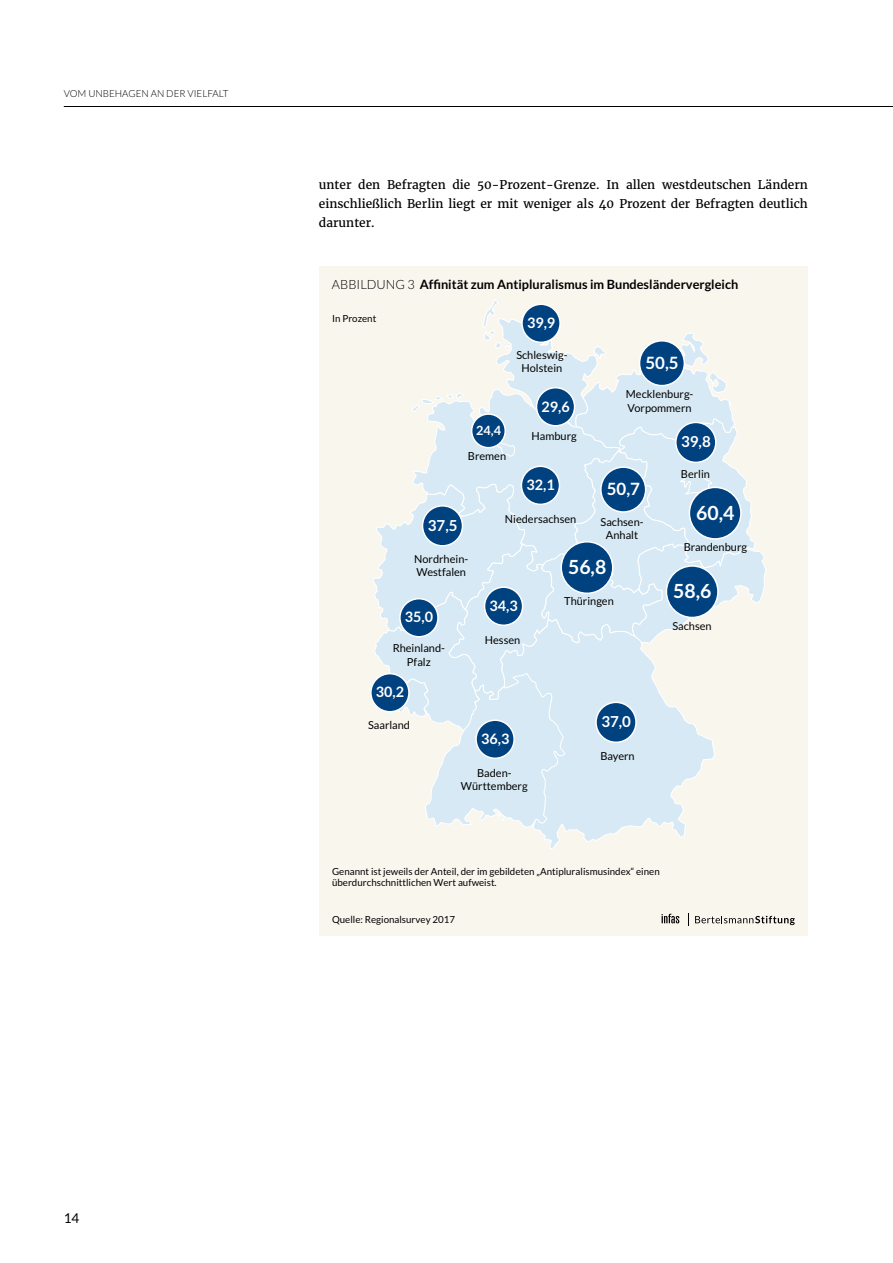
<style>
.page{position:relative;width:893px;height:1263px;background:#fff}
.page>*{position:absolute;margin:0;border:0;box-sizing:border-box;transform-origin:0 0}
.t1{font:700 19.5px "Lato";color:#fff}
.t2{font:700 16.95px "Lato";color:#fff}
.t3{font:700 15.15px "Lato";color:#fff}
.t4{font:700 14.4px "Lato";color:#fff}
.t5{font:13.5px "Lato";color:#000}
.t6{font:700 12.75px "Lato";color:#000}
.t7{font:700 12.75px "Lato";color:#fff}
.t8{font:12px/19.2px "Merriweather";color:#000;text-align:justify}
.t9{font:10.95px/13.2px "Lato";color:#000;text-align:center}
.t10{font:9.75px/11.7px "Lato";color:#000}
.t11{font:300 9.75px "Lato";color:#000}
.s1{font-weight:300}
</style>
<div class="page">
<hr style="left:64px;top:106px;width:829px;height:1px;background:#000">
<div style="left:319px;top:266px;width:488px;height:669px;background:#f9f6ee"></div>
<svg style="left:534px;top:829px;width:151px;height:20px"></svg>
<svg style="left:373px;top:299px;width:393px;height:530px"></svg>
<div style="left:666px;top:566px;width:52px;height:51px;background:#004180;border-radius:50%"></div>
<div style="left:666px;top:565px;width:53px;height:53px;border:2px solid #fff;border-radius:50%"></div>
<div style="left:596px;top:702px;width:40px;height:40px;background:#004180;border-radius:50%"></div>
<div style="left:595px;top:702px;width:42px;height:41px;border:2px solid #fff;border-radius:50%"></div>
<div style="left:476px;top:720px;width:38px;height:38px;background:#004180;border-radius:50%"></div>
<div style="left:475px;top:719px;width:40px;height:40px;border:2px solid #fff;border-radius:50%"></div>
<div style="left:371px;top:674px;width:38px;height:38px;background:#004180;border-radius:50%"></div>
<div style="left:370px;top:673px;width:40px;height:39px;border:2px solid #fff;border-radius:50%"></div>
<div style="left:484px;top:587px;width:39px;height:38px;background:#004180;border-radius:50%"></div>
<div style="left:484px;top:586px;width:39px;height:40px;border:2px solid #fff;border-radius:50%"></div>
<div style="left:400px;top:599px;width:38px;height:38px;background:#004180;border-radius:50%"></div>
<div style="left:399px;top:598px;width:40px;height:39px;border:2px solid #fff;border-radius:50%"></div>
<div style="left:422px;top:506px;width:40px;height:40px;background:#004180;border-radius:50%"></div>
<div style="left:422px;top:505px;width:41px;height:42px;border:2px solid #fff;border-radius:50%"></div>
<div style="left:689px;top:487px;width:52px;height:52px;background:#004180;border-radius:50%"></div>
<div style="left:689px;top:487px;width:53px;height:53px;border:2px solid #fff;border-radius:50%"></div>
<div style="left:676px;top:422px;width:40px;height:40px;background:#004180;border-radius:50%"></div>
<div style="left:675px;top:422px;width:41px;height:41px;border:2px solid #fff;border-radius:50%"></div>
<div style="left:640px;top:341px;width:44px;height:45px;background:#004180;border-radius:50%"></div>
<div style="left:639px;top:340px;width:46px;height:46px;border:2px solid #fff;border-radius:50%"></div>
<div style="left:522px;top:304px;width:38px;height:38px;background:#004180;border-radius:50%"></div>
<div style="left:521px;top:303px;width:40px;height:40px;border:2px solid #fff;border-radius:50%"></div>
<div style="left:521px;top:466px;width:38px;height:38px;background:#004180;border-radius:50%"></div>
<div style="left:521px;top:465px;width:39px;height:40px;border:2px solid #fff;border-radius:50%"></div>
<div style="left:536px;top:388px;width:39px;height:38px;background:#004180;border-radius:50%"></div>
<div style="left:536px;top:387px;width:39px;height:39px;border:2px solid #fff;border-radius:50%"></div>
<div style="left:472px;top:414px;width:33px;height:34px;background:#004180;border-radius:50%"></div>
<div style="left:471px;top:413px;width:35px;height:35px;border:2px solid #fff;border-radius:50%"></div>
<div style="left:601px;top:467px;width:45px;height:45px;background:#004180;border-radius:50%"></div>
<div style="left:600px;top:466px;width:46px;height:47px;border:2px solid #fff;border-radius:50%"></div>
<div style="left:561px;top:542px;width:52px;height:51px;background:#004180;border-radius:50%"></div>
<div style="left:560px;top:541px;width:53px;height:53px;border:2px solid #fff;border-radius:50%"></div>
<svg style="left:695px;top:916px;width:100px;height:9px"></svg>
<svg style="left:688px;top:913px;width:1px;height:13px"></svg>
<svg style="left:662px;top:914px;width:17px;height:9px"></svg>
<p class="t11" style="left:64px;top:88px;width:166px">VOM UNBEHAGEN AN DER VIELFALT</p>
<p class="t8" style="left:319px;top:175px;width:490px">unter den Befragten die 50-Prozent-Grenze. In allen westdeutschen Ländern einschließlich Berlin liegt er mit weniger als 40 Prozent der Befragten deutlich darunter.</p>
<p class="t6" style="left:332px;top:277px;width:408px"><span class="s1">ABBILDUNG 3</span> Affinität zum Antipluralismus im Bundesländervergleich</p>
<p class="t10" style="left:332px;top:312px;width:46px">In Prozent</p>
<h3 class="t3" style="left:428px;top:517px;width:31px">37,5</h3>
<h3 class="t4" style="left:527px;top:315px;width:30px">39,9</h3>
<p class="t9" style="left:516px;top:348px;width:53px">Schleswig-<br>Holstein</p>
<p class="t7" style="left:476px;top:423px;width:26px">24,4</p>
<p class="t9" style="left:468px;top:450px;width:40px">Bremen</p>
<h3 class="t4" style="left:542px;top:398px;width:30px">29,6</h3>
<p class="t9" style="left:532px;top:430px;width:47px">Hamburg</p>
<h3 class="t4" style="left:526px;top:477px;width:30px">32,1</h3>
<p class="t9" style="left:505px;top:512px;width:73px">Niedersachsen</p>
<h2 class="t2" style="left:645px;top:353px;width:35px">50,5</h2>
<p class="t9" style="left:626px;top:388px;width:69px;text-align:left">Mecklenburg-<br>Vorpommern</p>
<h3 class="t3" style="left:681px;top:433px;width:31px">39,8</h3>
<h2 class="t2" style="left:607px;top:479px;width:35px">50,7</h2>
<p class="t9" style="left:600px;top:515px;width:45px">Sachsen-<br>Anhalt</p>
<p class="t9" style="left:681px;top:467px;width:31px">Berlin</p>
<h1 class="t1" style="left:696px;top:501px;width:40px">60,4</h1>
<p class="t9" style="left:414px;top:552px;width:56px;text-align:left">Nordrhein-<br>Westfalen</p>
<h3 class="t4" style="left:405px;top:609px;width:30px">35,0</h3>
<p class="t9" style="left:393px;top:642px;width:54px">Rheinland-<br>Pfalz</p>
<h3 class="t4" style="left:490px;top:597px;width:30px">34,3</h3>
<p class="t9" style="left:485px;top:633px;width:37px">Hessen</p>
<h1 class="t1" style="left:568px;top:556px;width:40px">56,8</h1>
<p class="t9" style="left:564px;top:594px;width:51px">Thüringen</p>
<p class="t9" style="left:684px;top:541px;width:65px">Brandenburg</p>
<h1 class="t1" style="left:673px;top:580px;width:40px">58,6</h1>
<p class="t9" style="left:672px;top:619px;width:41px">Sachsen</p>
<h3 class="t4" style="left:376px;top:684px;width:30px">30,2</h3>
<p class="t9" style="left:368px;top:718px;width:44px">Saarland</p>
<h3 class="t4" style="left:481px;top:730px;width:30px">36,3</h3>
<p class="t9" style="left:461px;top:766px;width:68px">Baden-<br>Württemberg</p>
<h3 class="t3" style="left:601px;top:713px;width:31px">37,0</h3>
<p class="t9" style="left:600px;top:750px;width:36px">Bayern</p>
<p class="t10" style="left:332px;top:865px;width:329px">Genannt ist jeweils der Anteil, der im gebildeten „Antipluralismusindex“ einen überdurchschnittlichen Wert aufweist.</p>
<p class="t10" style="left:332px;top:913px;width:125px">Quelle: Regionalsurvey 2017</p>
<p class="t5" style="left:64px;top:1210px;width:17px">14</p>
</div>
